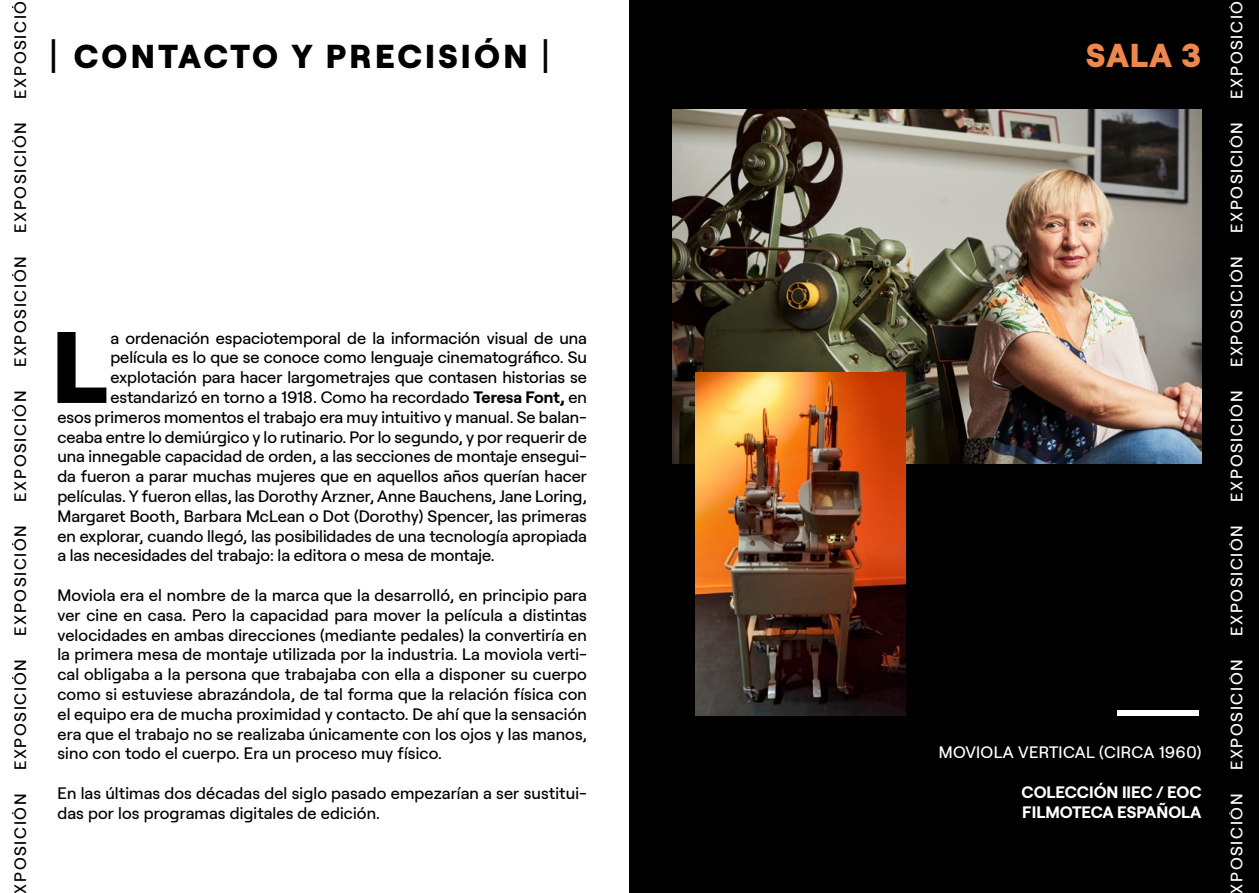
<style>
.page{position:relative;width:1259px;height:893px;background:#fff}
.page>*{position:absolute;margin:0;border:0;box-sizing:border-box;transform-origin:0 0}
.t1{font:800 101.4px "Roobert";color:#000}
.t2{font:800 33px "Roobert";letter-spacing:.1em;color:#000}
.t3{font:800 33px "Roobert";color:#ed874c}
.t4{font:500 16.5px/19.8px "Roobert";color:#000;text-align:justify}
.t5{font:500 16.5px "Roobert";letter-spacing:.1em;color:#000}
.t6{font:500 16.5px "Roobert";letter-spacing:.1em;color:#fff}
.t7{font:700 16.5px/19.8px "Roobert";color:#fff}
.t8{font:500 16.5px "Roobert";letter-spacing:.02em;color:#fff}
.s1{font-weight:400;font-size:42px}
.s2{font-weight:700}
</style>
<div class="page">
<div style="left:629px;top:0;width:630px;height:893px;background:#000"></div>
<div style="left:1116px;top:710px;width:82px;height:6px;background:#fff"></div>
<img style="left:672px;top:110px;width:529px;height:353px">
<img style="left:696px;top:372px;width:210px;height:344px">
<p class="t5" style="left:8px;top:99px;width:99px;rotate:-90deg">EXPOSICIÓ</p>
<p class="t5" style="left:8px;top:233px;width:112px;rotate:-90deg">EXPOSICIÓN</p>
<p class="t5" style="left:8px;top:367px;width:112px;rotate:-90deg">EXPOSICIÓN</p>
<p class="t5" style="left:8px;top:502px;width:112px;rotate:-90deg">EXPOSICIÓN</p>
<p class="t5" style="left:8px;top:636px;width:112px;rotate:-90deg">EXPOSICIÓN</p>
<p class="t5" style="left:8px;top:770px;width:112px;rotate:-90deg">EXPOSICIÓN</p>
<p class="t5" style="left:8px;top:893px;width:101px;rotate:-90deg">XPOSICIÓN</p>
<h2 class="t2" style="left:49px;top:30px;width:503px"><span class="s1">|</span> CONTACTO Y PRECISIÓN <span class="s1">|</span></h2>
<h2 class="t3" style="left:1086px;top:29px;width:117px">SALA 3</h2>
<p class="t6" style="left:1224px;top:99px;width:99px;rotate:-90deg">EXPOSICIÓ</p>
<p class="t6" style="left:1224px;top:233px;width:112px;rotate:-90deg">EXPOSICIÓN</p>
<p class="t6" style="left:1224px;top:367px;width:112px;rotate:-90deg">EXPOSICIÓN</p>
<h1 class="t1" style="left:51px;top:287px;width:58px">L</h1>
<p class="t4" style="left:110px;top:326px;width:478px">a ordenación espaciotemporal de la información visual de una</p>
<p class="t4" style="left:110px;top:346px;width:478px">película es lo que se conoce como lenguaje cinematográfico. Su</p>
<p class="t4" style="left:110px;top:366px;width:478px">explotación para hacer largometrajes que contasen historias se</p>
<p class="t4" style="left:110px;top:386px;width:478px">estandarizó en torno a 1918. Como ha recordado <span class="s2">Teresa Font,</span> en</p>
<p class="t4" style="left:57px;top:406px;width:531px">esos primeros momentos el trabajo era muy intuitivo y manual. Se balan-</p>
<p class="t4" style="left:57px;top:425px;width:531px">ceaba entre lo demiúrgico y lo rutinario. Por lo segundo, y por requerir de</p>
<p class="t4" style="left:57px;top:445px;width:531px">una innegable capacidad de orden, a las secciones de montaje ensegui-</p>
<p class="t4" style="left:57px;top:465px;width:531px">da fueron a parar muchas mujeres que en aquellos años querían hacer</p>
<p class="t4" style="left:57px;top:485px;width:531px">películas. Y fueron ellas, las Dorothy Arzner, Anne Bauchens, Jane Loring,</p>
<p class="t4" style="left:57px;top:505px;width:531px">Margaret Booth, Barbara McLean o Dot (Dorothy) Spencer, las primeras</p>
<p class="t4" style="left:57px;top:524px;width:531px">en explorar, cuando llegó, las posibilidades de una tecnología apropiada</p>
<p class="t4" style="left:57px;top:544px;width:439px">a las necesidades del trabajo: la editora o mesa de montaje.</p>
<p class="t4" style="left:57px;top:584px;width:531px">Moviola era el nombre de la marca que la desarrolló, en principio para ver cine en casa. Pero la capacidad para mover la película a distintas velocidades en ambas direcciones (mediante pedales) la convertiría en la primera mesa de montaje utilizada por la industria. La moviola verti&shy;cal obligaba a la persona que trabajaba con ella a disponer su cuerpo como si estuviese abrazándola, de tal forma que la relación física con el equipo era de mucha proximidad y contacto. De ahí que la sensación era que el trabajo no se realizaba únicamente con los ojos y las manos, sino con todo el cuerpo. Era un proceso muy físico.</p>
<p class="t4" style="left:57px;top:782px;width:531px">En las últimas dos décadas del siglo pasado empezarían a ser sustitui&shy;das por los programas digitales de edición.</p>
<p class="t6" style="left:1224px;top:893px;width:101px;rotate:-90deg">XPOSICIÓN</p>
<p class="t6" style="left:1224px;top:502px;width:112px;rotate:-90deg">EXPOSICIÓN</p>
<p class="t6" style="left:1224px;top:636px;width:112px;rotate:-90deg">EXPOSICIÓN</p>
<p class="t6" style="left:1224px;top:770px;width:112px;rotate:-90deg">EXPOSICIÓN</p>
<p class="t8" style="left:938px;top:740px;width:264px">MOVIOLA VERTICAL (CIRCA 1960)</p>
<p class="t7" style="left:1021px;top:780px;width:181px">COLECCIÓN IIEC / EOC<br>FILMOTECA ESPAÑOLA</p>
</div>
